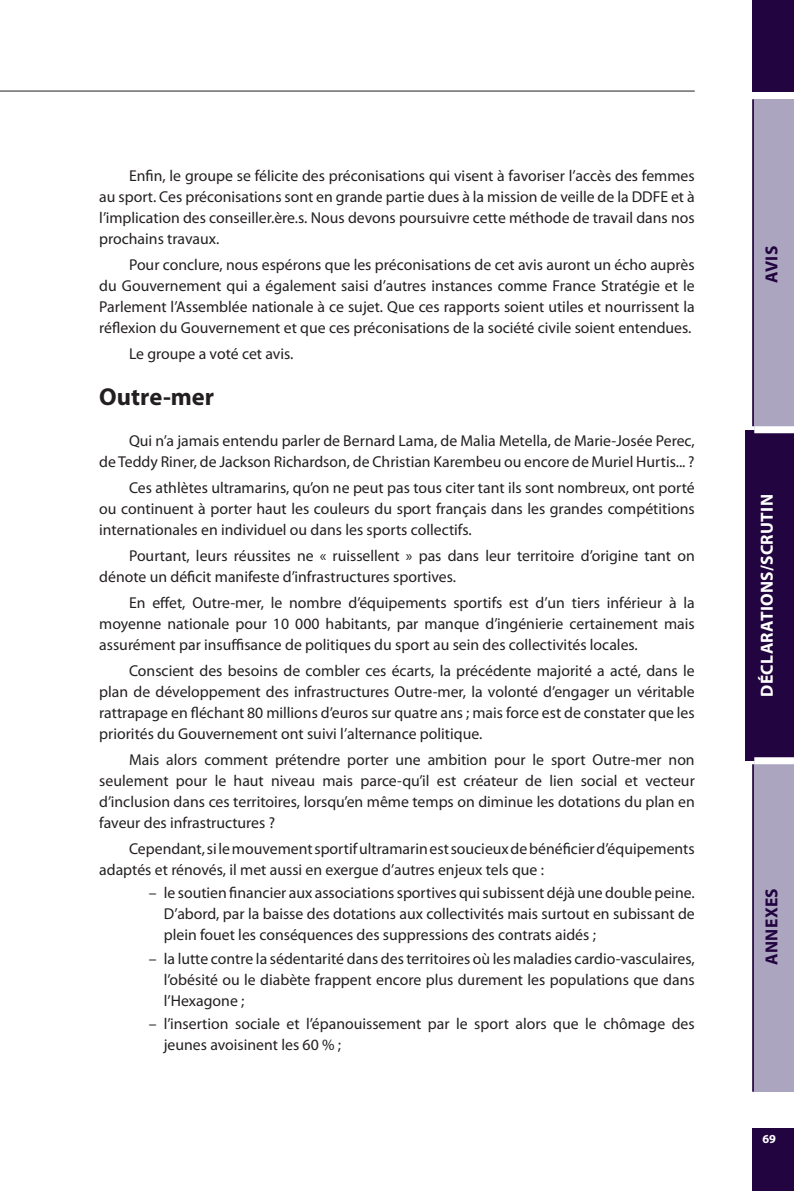
<style>
.page{position:relative;width:794px;height:1191px;background:#fff}
.page>*{position:absolute;margin:0;border:0;box-sizing:border-box;transform-origin:0 0}
.Titre_Groupe{font:700 24.5px "Myriad Pro";color:#231f20}
.t1{font:700 17.5px "Myriad Pro";letter-spacing:.02em;color:#fff}
.t2{font:700 17.5px "Myriad Pro";letter-spacing:.02em;color:#220440}
.Alinéa{font:15.75px/21px "Myriad Pro";color:#231f20;text-align:justify}
.t3{font:700 12.25px "Myriad Pro";color:#fff}
</style>
<div class="page">
<div style="left:745px;top:430px;width:49px;height:330px;background:#220440"></div>
<div style="left:754px;top:99px;width:40px;height:331px;background:#aca5bf"></div>
<div style="left:754px;top:761px;width:40px;height:330px;background:#aca5bf"></div>
<hr style="left:752px;top:764px;width:2px;height:327px;background:#220440">
<hr style="left:752px;top:99px;width:2px;height:327px;background:#220440">
<div style="left:754px;top:426px;width:40px;height:7px;background:#fff"></div>
<div style="left:754px;top:757px;width:40px;height:7px;background:#fff"></div>
<div style="left:752px;top:1129px;width:42px;height:62px;background:#220440"></div>
<div style="left:752px;top:0;width:42px;height:91px;background:#220440"></div>
<hr style="left:0;top:91px;width:694px;height:1px;background:#231f20">
<p class="Alinéa" style="left:99px;top:164px;width:597px;text-indent:30px">Enfin, le groupe se félicite des préconisations qui visent à favoriser l’accès des femmes au sport. Ces préconisations sont en grande partie dues à la mission de veille de la DDFE et à l’implication des conseiller.ère.s. Nous devons poursuivre cette méthode de travail dans nos prochains travaux.</p>
<p class="Alinéa" style="left:99px;top:253px;width:597px;text-indent:30px">Pour conclure, nous espérons que les préconisations de cet avis auront un écho auprès du Gouvernement qui a également saisi d’autres instances comme France Stratégie et le Parlement l’Assemblée nationale à ce sujet. Que ces rapports soient utiles et nourrissent la réflexion du Gouvernement et que ces préconisations de la société civile soient entendues.</p>
<p class="Alinéa" style="left:129px;top:342px;width:166px">Le groupe a voté cet avis.</p>
<p class="Titre_Groupe" style="left:99px;top:381px;width:116px">Outre-mer</p>
<p class="Alinéa" style="left:99px;top:430px;width:597px;text-align:right">Qui n’a jamais entendu parler de Bernard Lama, de Malia Metella, de Marie-Josée Perec,<br>de Teddy Riner, de Jackson Richardson, de Christian Karembeu ou encore de Muriel Hurtis... ?</p>
<p class="Alinéa" style="left:99px;top:477px;width:597px;text-indent:30px">Ces athlètes ultramarins, qu’on ne peut pas tous citer tant ils sont nombreux, ont porté ou continuent à porter haut les couleurs du sport français dans les grandes compétitions internationales en individuel ou dans les sports collectifs.</p>
<p class="Alinéa" style="left:99px;top:545px;width:597px;text-indent:30px">Pourtant, leurs réussites ne « ruissellent » pas dans leur territoire d’origine tant on dénote un déficit manifeste d’infrastructures sportives.</p>
<p class="Alinéa" style="left:99px;top:591px;width:597px;text-indent:30px">En effet, Outre-mer, le nombre d’équipements sportifs est d’un tiers inférieur à la moyenne nationale pour 10 000 habitants, par manque d’ingénierie certainement mais assurément par insuffisance de politiques du sport au sein des collectivités locales.</p>
<p class="Alinéa" style="left:99px;top:659px;width:597px;text-indent:30px">Conscient des besoins de combler ces écarts, la précédente majorité a acté, dans le plan de développement des infrastructures Outre-mer, la volonté d’engager un véritable rattrapage en fléchant 80 millions d’euros sur quatre ans ; mais force est de constater que les priorités du Gouvernement ont suivi l’alternance politique.</p>
<p class="Alinéa" style="left:99px;top:748px;width:597px;text-indent:30px">Mais alors comment prétendre porter une ambition pour le sport Outre-mer non seulement pour le haut niveau mais parce-qu’il est créateur de lien social et vecteur d’inclusion dans ces territoires, lorsqu’en même temps on diminue les dotations du plan en faveur des infrastructures ?</p>
<p class="Alinéa" style="left:99px;top:837px;width:597px;text-indent:30px">Cependant, si le mouvement sportif ultramarin est soucieux de bénéficier d’équipements adaptés et rénovés, il met aussi en exergue d’autres enjeux tels que :</p>
<p class="Alinéa" style="left:164px;top:882px;width:532px;text-indent:-15px">– le soutien financier aux associations sportives qui subissent déjà une double peine.<br>D’abord, par la baisse des dotations aux collectivités mais surtout en subissant de plein fouet les conséquences des suppressions des contrats aidés ;</p>
<p class="Alinéa" style="left:164px;top:947px;width:532px;text-indent:-15px">– la lutte contre la sédentarité dans des territoires où les maladies cardio-vasculaires, l’obésité ou le diabète frappent encore plus durement les populations que dans l’Hexagone ;</p>
<p class="Alinéa" style="left:164px;top:1013px;width:532px;text-indent:-15px">– l’insertion sociale et l’épanouissement par le sport alors que le chômage des jeunes avoisinent les 60 % ;</p>
<p class="t2" style="left:760px;top:283px;width:39px;rotate:-90deg">AVIS</p>
<p class="t1" style="left:755px;top:697px;width:204px;rotate:-90deg">DÉCLARATIONS/SCRUTIN</p>
<p class="t2" style="left:760px;top:964px;width:78px;rotate:-90deg">ANNEXES</p>
<p class="t3" style="left:762px;top:1131px;width:15px">69</p>
</div>
